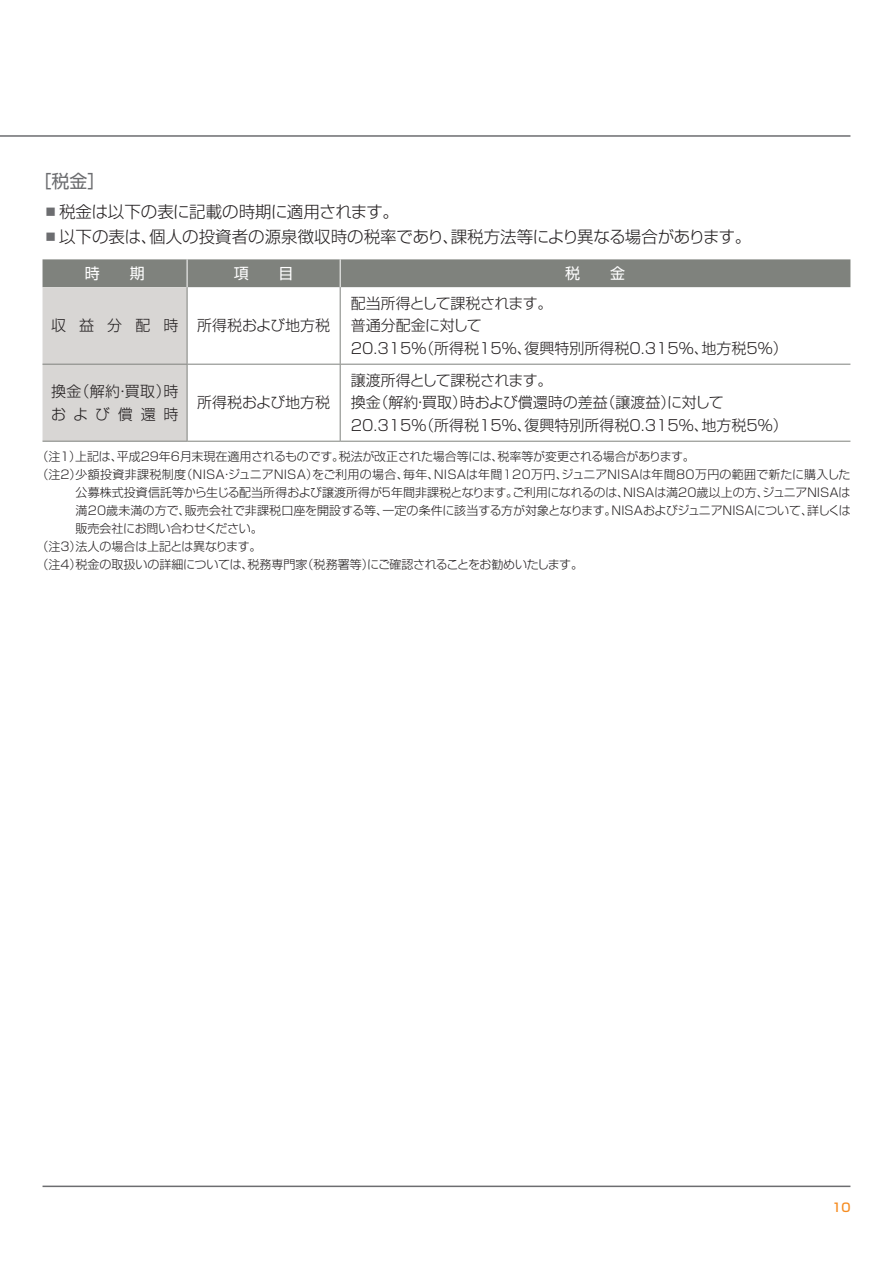
<style>
.page{position:relative;width:893px;height:1263px;background:#fff}
.page>*{position:absolute;margin:0;border:0;box-sizing:border-box;transform-origin:0 0}
.t1{font:18px "Shin Go Pr 5";color:#6c6d70}
.t2{font:300 16.5px "Shin Go Pr 5";color:#231f20}
.t3{font:300 16.5px "Shin Go Pr 5";letter-spacing:-.02em;color:#231f20}
.t4{font:300 15px/22.5px "Shin Go Pr 5";color:#231f20}
.t5{font:300 15px/22.5px "Shin Go Pr 5";letter-spacing:.475em;color:#231f20}
.t6{font:15px "Shin Go Pr 5";color:#fff}
.t7{font:300 12px "Shin Go Pr 5";letter-spacing:-.01em;color:#231f20}
.t8{font:500 12px "Shin Go Pr 5";color:#f68b1f}
.s1{color:#6c6d70}
</style>
<div class="page">
<hr style="left:0;top:135px;width:850px;height:2px;background:#6c6d70">
<hr style="left:43px;top:1185px;width:807px;height:2px;background:#6c6d70">
<svg style="left:43px;top:259px;width:807px;height:182px"></svg>
<hr style="left:187px;top:364px;width:153px;height:1px;background:#7f827d">
<hr style="left:340px;top:364px;width:510px;height:1px;background:#7f827d">
<hr style="left:187px;top:441px;width:153px;height:1px;background:#7f827d">
<hr style="left:340px;top:441px;width:510px;height:1px;background:#7f827d">
<hr style="left:43px;top:364px;width:144px;height:1px;background:#7f827d">
<hr style="left:43px;top:441px;width:144px;height:1px;background:#7f827d">
<hr style="left:187px;top:287px;width:1px;height:77px;background:#7f827d">
<hr style="left:340px;top:287px;width:1px;height:77px;background:#7f827d">
<hr style="left:187px;top:365px;width:1px;height:76px;background:#7f827d">
<hr style="left:340px;top:365px;width:1px;height:76px;background:#7f827d">
<h1 class="t1" style="left:34px;top:166px;width:73px">［税金］</h1>
<h2 class="t3" style="left:43px;top:198px;width:358px"><span class="s1">▪</span>税金は以下の表に記載の時期に適用されます。</h2>
<h2 class="t2" style="left:43px;top:223px;width:710px"><span class="s1">▪</span>以下の表は、個人の投資者の源泉徴収時の税率であり、課税方法等により異なる場合があります。</h2>
<p class="t6" style="left:85px;top:261px;width:61px">時　　期</p>
<p class="t6" style="left:234px;top:261px;width:61px">項　　目</p>
<p class="t6" style="left:565px;top:261px;width:61px">税　　金</p>
<p class="t4" style="left:51px;top:313px;width:281px">収 益 分 配 時 所得税および地方税</p>
<p class="t4" style="left:351px;top:290px;width:438px">配当所得として課税されます。<br>普通分配金に対して<br>20.315％（所得税15％、復興特別所得税0.315％、地方税5％）</p>
<p class="t4" style="left:351px;top:367px;width:438px">譲渡所得として課税されます。<br>換金（解約・買取）時および償還時の差益（譲渡益）に対して<br>20.315％（所得税15％、復興特別所得税0.315％、地方税5％）</p>
<p class="t7" style="left:37px;top:446px;width:660px">（注１）上記は、平成29年6月末現在適用されるものです。税法が改正された場合等には、税率等が変更される場合があります。</p>
<p class="t7" style="left:37px;top:464px;width:815px">（注2）少額投資非課税制度（ＮＩＳＡ・ジュニアＮＩＳＡ）をご利用の場合、毎年、ＮＩＳＡは年間120万円、ジュニアＮＩＳＡは年間80万円の範囲で新たに購入した</p>
<p class="t7" style="left:76px;top:482px;width:776px">公募株式投資信託等から生じる配当所得および譲渡所得が5年間非課税となります。ご利用になれるのは、ＮＩＳＡは満20歳以上の方、ジュニアＮＩＳＡは</p>
<p class="t7" style="left:76px;top:500px;width:777px">満20歳未満の方で、販売会社で非課税口座を開設する等、一定の条件に該当する方が対象となります。NISAおよびジュニアNISAについて、詳しくは</p>
<p class="t7" style="left:76px;top:518px;width:189px">販売会社にお問い合わせください。</p>
<p class="t7" style="left:37px;top:536px;width:226px">（注3）法人の場合は上記とは異なります。</p>
<p class="t7" style="left:37px;top:554px;width:548px">（注4）税金の取扱いの詳細については、税務専門家（税務署等）にご確認されることをお勧めいたします。</p>
<p class="t5" style="left:51px;top:379px;width:129px">換金（解約・買取）時および償還時</p>
<p class="t4" style="left:197px;top:390px;width:135px">所得税および地方税</p>
<p class="t8" style="left:832px;top:1197px;width:20px">10</p>
</div>
